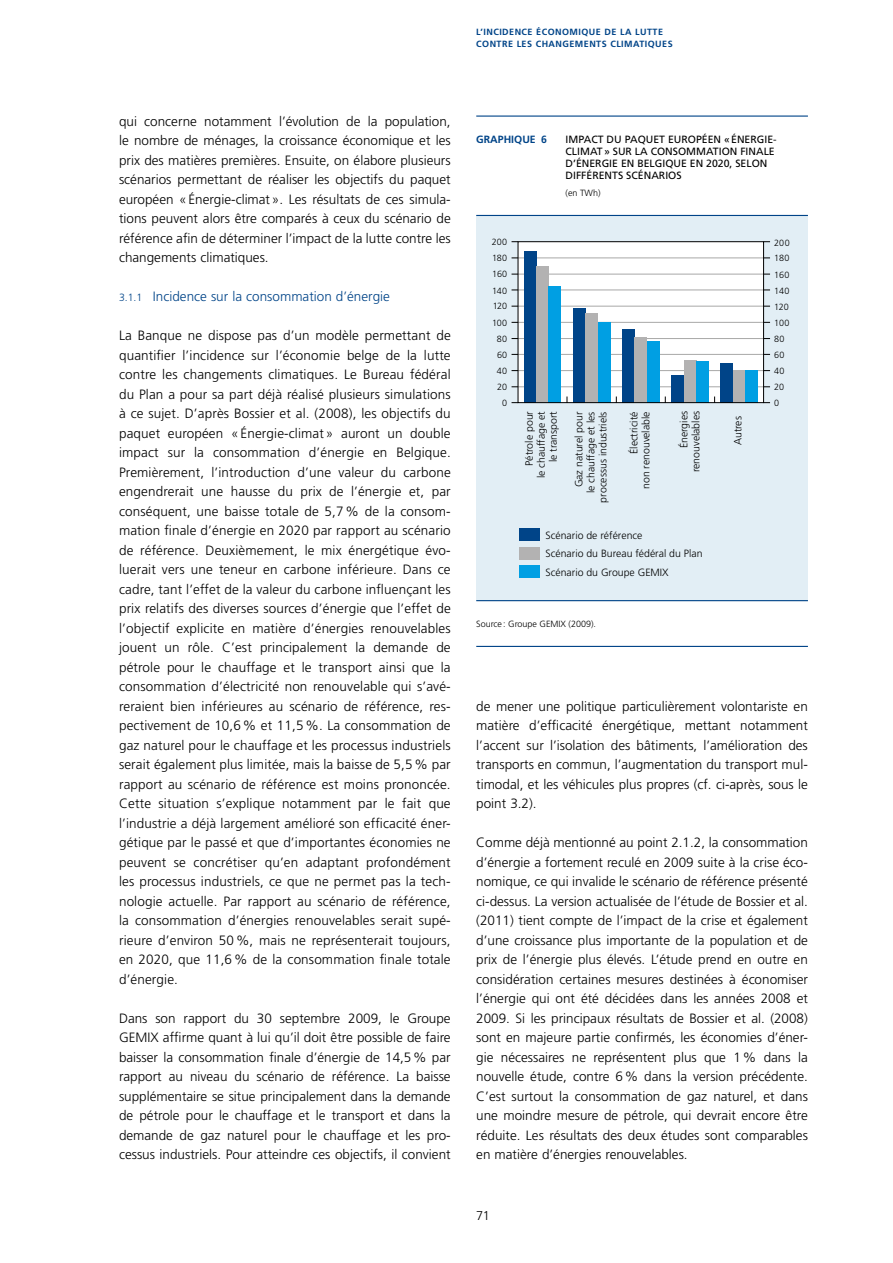
<style>
.page{position:relative;width:893px;height:1263px;background:#fff}
.page>*{position:absolute;margin:0;border:0;box-sizing:border-box;transform-origin:0 0}
.t1{font:300 13.5px/19.5px "Frutiger LT";color:#000;text-align:justify}
.t2{font:300 13.5px "Frutiger LT";color:#048}
.t3{font:300 12.75px "Frutiger LT";color:#000}
.t4{font:300 10.5px/12px "Frutiger LT";color:#000;text-align:right}
.t5{font:10.5px/12px "Frutiger LT";color:#000}
.t6{font:700 10.5px "Frutiger LT";color:#048}
.t7{font:300 9px "Frutiger LT";color:#000}
.t8{font:700 9px/12px "Frutiger LT";letter-spacing:.05em;color:#048}
.s1{font-size:10.5px}
</style>
<div class="page">
<div style="left:476px;top:215px;width:332px;height:386px;background:#e2eef5"></div>
<hr style="left:476px;top:116px;width:332px;height:1px;background:#048">
<hr style="left:476px;top:215px;width:332px;height:1px;background:#048">
<hr style="left:476px;top:600px;width:332px;height:1px;background:#048">
<hr style="left:476px;top:646px;width:332px;height:1px;background:#048">
<div style="left:518px;top:242px;width:246px;height:161px;background:#fff"></div>
<hr style="left:518px;top:257px;width:246px;height:1px;background:#a8a8a7">
<hr style="left:518px;top:274px;width:246px;height:1px;background:#a8a8a7">
<hr style="left:518px;top:290px;width:246px;height:1px;background:#a8a8a7">
<hr style="left:518px;top:306px;width:246px;height:1px;background:#a8a8a7">
<hr style="left:518px;top:322px;width:246px;height:1px;background:#a8a8a7">
<hr style="left:518px;top:338px;width:246px;height:1px;background:#a8a8a7">
<hr style="left:518px;top:354px;width:246px;height:1px;background:#a8a8a7">
<hr style="left:518px;top:370px;width:246px;height:1px;background:#a8a8a7">
<hr style="left:518px;top:386px;width:246px;height:1px;background:#a8a8a7">
<div style="left:524px;top:251px;width:12px;height:152px;background:#048"></div>
<div style="left:536px;top:267px;width:13px;height:136px;background:#b3b2b2"></div>
<div style="left:549px;top:286px;width:12px;height:117px;background:#009fe3"></div>
<div style="left:573px;top:308px;width:12px;height:95px;background:#048"></div>
<div style="left:585px;top:313px;width:13px;height:90px;background:#b3b2b2"></div>
<div style="left:598px;top:322px;width:12px;height:81px;background:#009fe3"></div>
<div style="left:622px;top:330px;width:13px;height:73px;background:#048"></div>
<div style="left:635px;top:337px;width:12px;height:66px;background:#b3b2b2"></div>
<div style="left:647px;top:341px;width:12px;height:62px;background:#009fe3"></div>
<div style="left:672px;top:375px;width:12px;height:28px;background:#048"></div>
<div style="left:684px;top:360px;width:12px;height:43px;background:#b3b2b2"></div>
<div style="left:696px;top:361px;width:12px;height:42px;background:#009fe3"></div>
<div style="left:721px;top:363px;width:12px;height:40px;background:#048"></div>
<div style="left:733px;top:371px;width:13px;height:32px;background:#b3b2b2"></div>
<div style="left:746px;top:371px;width:12px;height:32px;background:#009fe3"></div>
<div style="left:519px;top:565px;width:21px;height:12px;background:#009fe3"></div>
<div style="left:519px;top:547px;width:21px;height:12px;background:#b3b2b2"></div>
<div style="left:519px;top:528px;width:21px;height:12px;background:#048"></div>
<div style="left:518px;top:241px;width:246px;height:162px;border:1px solid #000"></div>
<p class="t8" style="left:476px;top:26px;width:198px">L’INCIDENCE ÉCONOMIQUE DE LA LUTTE<br>CONTRE LES CHANGEMENTS CLIMATIQUES</p>
<p class="t1" style="left:119px;top:112px;width:333px">qui concerne notamment l’évolution de la population, le nombre de ménages, la croissance économique et les prix des matières premières. Ensuite, on élabore plusieurs scénarios permettant de réaliser les objectifs du paquet européen «Énergie‑climat». Les résultats de ces simula&shy;tions peuvent alors être comparés à ceux du scénario de référence afin de déterminer l’impact de la lutte contre les changements climatiques.</p>
<p class="t2" style="left:119px;top:289px;width:272px"><span class="s1">3.1.1</span> Incidence sur la consommation d’énergie</p>
<p class="t1" style="left:119px;top:326px;width:333px">La Banque ne dispose pas d’un modèle permettant de quantifier l’incidence sur l’économie belge de la lutte contre les changements climatiques. Le Bureau fédéral du Plan a pour sa part déjà réalisé plusieurs simulations à ce sujet. D’après Bossier et al. (2008), les objectifs du paquet européen « Énergie-climat » auront un double impact sur la consommation d’énergie en Belgique.<br>Premièrement, l’introduction d’une valeur du carbone engendrerait une hausse du prix de l’énergie et, par conséquent, une baisse totale de 5,7% de la consom&shy;mation finale d’énergie en 2020 par rapport au scénario de référence. Deuxièmement, le mix énergétique évo&shy;luerait vers une teneur en carbone inférieure. Dans ce cadre, tant l’effet de la valeur du carbone influençant les prix relatifs des diverses sources d’énergie que l’effet de l’objectif explicite en matière d’énergies renouvelables jouent un rôle. C’est principalement la demande de pétrole pour le chauffage et le transport ainsi que la consommation d’électricité non renouvelable qui s’avé&shy;reraient bien inférieures au scénario de référence, res&shy;pectivement de 10,6% et 11,5%. La consommation de gaz naturel pour le chauffage et les processus industriels serait également plus limitée, mais la baisse de 5,5% par rapport au scénario de référence est moins prononcée.<br>Cette situation s’explique notamment par le fait que l’industrie a déjà largement amélioré son efficacité éner&shy;gétique par le passé et que d’importantes économies ne peuvent se concrétiser qu’en adaptant profondément les processus industriels, ce que ne permet pas la tech&shy;nologie actuelle. Par rapport au scénario de référence, la consommation d’énergies renouvelables serait supé&shy;rieure d’environ 50%, mais ne représenterait toujours, en 2020, que 11,6% de la consommation finale totale d’énergie.</p>
<p class="t1" style="left:119px;top:1008px;width:333px">Dans son rapport du 30 septembre 2009, le Groupe GEMIX affirme quant à lui qu’il doit être possible de faire baisser la consommation finale d’énergie de 14,5% par rapport au niveau du scénario de référence. La baisse supplémentaire se situe principalement dans la demande de pétrole pour le chauffage et le transport et dans la demande de gaz naturel pour le chauffage et les pro&shy;cessus industriels. Pour atteindre ces objectifs, il convient</p>
<p class="t6" style="left:476px;top:134px;width:72px">GRAPHIQUE 6</p>
<p class="t5" style="left:566px;top:134px;width:213px">IMPACT DU PAQUET EUROPÉEN « ÉNERGI E-<br>CLI MAT» SUR LA CONSOMMATION FI NALE<br>D’ÉNERGI E EN BELGIQUE EN 2020, SELON<br>DI FFÉRENTS SCÉNARIOS</p>
<p class="t7" style="left:566px;top:188px;width:37px">(en TWh)</p>
<p class="t7" style="left:492px;top:237px;width:17px">200</p>
<p class="t7" style="left:774px;top:237px;width:17px">200</p>
<p class="t7" style="left:492px;top:253px;width:17px">180</p>
<p class="t7" style="left:774px;top:253px;width:17px">180</p>
<p class="t7" style="left:492px;top:269px;width:17px">160</p>
<p class="t7" style="left:774px;top:269px;width:17px">160</p>
<p class="t7" style="left:492px;top:285px;width:17px">140</p>
<p class="t7" style="left:774px;top:285px;width:17px">140</p>
<p class="t7" style="left:493px;top:301px;width:16px">120</p>
<p class="t7" style="left:774px;top:301px;width:16px">120</p>
<p class="t7" style="left:492px;top:317px;width:17px">100</p>
<p class="t7" style="left:774px;top:318px;width:17px">100</p>
<p class="t7" style="left:497px;top:334px;width:12px">80</p>
<p class="t7" style="left:774px;top:334px;width:12px">80</p>
<p class="t7" style="left:497px;top:350px;width:12px">60</p>
<p class="t7" style="left:774px;top:350px;width:12px">60</p>
<p class="t7" style="left:497px;top:366px;width:12px">40</p>
<p class="t7" style="left:774px;top:366px;width:12px">40</p>
<p class="t7" style="left:497px;top:382px;width:12px">20</p>
<p class="t7" style="left:774px;top:382px;width:12px">20</p>
<p class="t7" style="left:502px;top:398px;width:7px">0</p>
<p class="t7" style="left:774px;top:398px;width:7px">0</p>
<p class="t4" style="left:523px;top:478px;width:69px;rotate:-90deg">Pétrole pour<br>le chauffage et le transport</p>
<p class="t4" style="left:573px;top:502px;width:93px;rotate:-90deg">Gaz naturel pour<br>le chauffage et les processus industriels</p>
<p class="t4" style="left:628px;top:489px;width:79px;rotate:-90deg">Électricité<br>non renouvelable</p>
<p class="t4" style="left:678px;top:472px;width:63px;rotate:-90deg">Énergies renouvelables</p>
<p class="t4" style="left:732px;top:445px;width:31px;rotate:-90deg">Autres</p>
<p class="t4" style="left:546px;top:526px;width:158px;line-height:18.8px;text-align:left">Scénario de référence<br>Scénario du Bureau fédéral du Plan<br>Scénario du Groupe GEMIX</p>
<p class="t7" style="left:476px;top:619px;width:121px">Source : Groupe GEMIX (2009).</p>
<p class="t1" style="left:476px;top:696px;width:333px">de mener une politique particulièrement volontariste en matière d’efficacité énergétique, mettant notamment l’accent sur l’isolation des bâtiments, l’amélioration des transports en commun, l’augmentation du transport mul&shy;timodal, et les véhicules plus propres (cf. ci-après, sous le point 3.2).</p>
<p class="t1" style="left:476px;top:833px;width:333px">Comme déjà mentionné au point 2.1.2, la consommation d’énergie a fortement reculé en 2009 suite à la crise éco&shy;nomique, ce qui invalide le scénario de référence présenté ci-dessus. La version actualisée de l’étude de Bossier et al. (2011) tient compte de l’impact de la crise et également d’une croissance plus importante de la population et de prix de l’énergie plus élevés. L’étude prend en outre en considération certaines mesures destinées à économiser l’énergie qui ont été décidées dans les années 2008 et 2009. Si les principaux résultats de Bossier et al. (2008) sont en majeure partie confirmés, les économies d’éner&shy;gie nécessaires ne représentent plus que 1% dans la nouvelle étude, contre 6% dans la version précédente.<br>C’est surtout la consommation de gaz naturel, et dans une moindre mesure de pétrole, qui devrait encore être réduite. Les résultats des deux études sont comparables en matière d’énergies renouvelables.</p>
<p class="t3" style="left:476px;top:1209px;width:15px">71</p>
</div>
